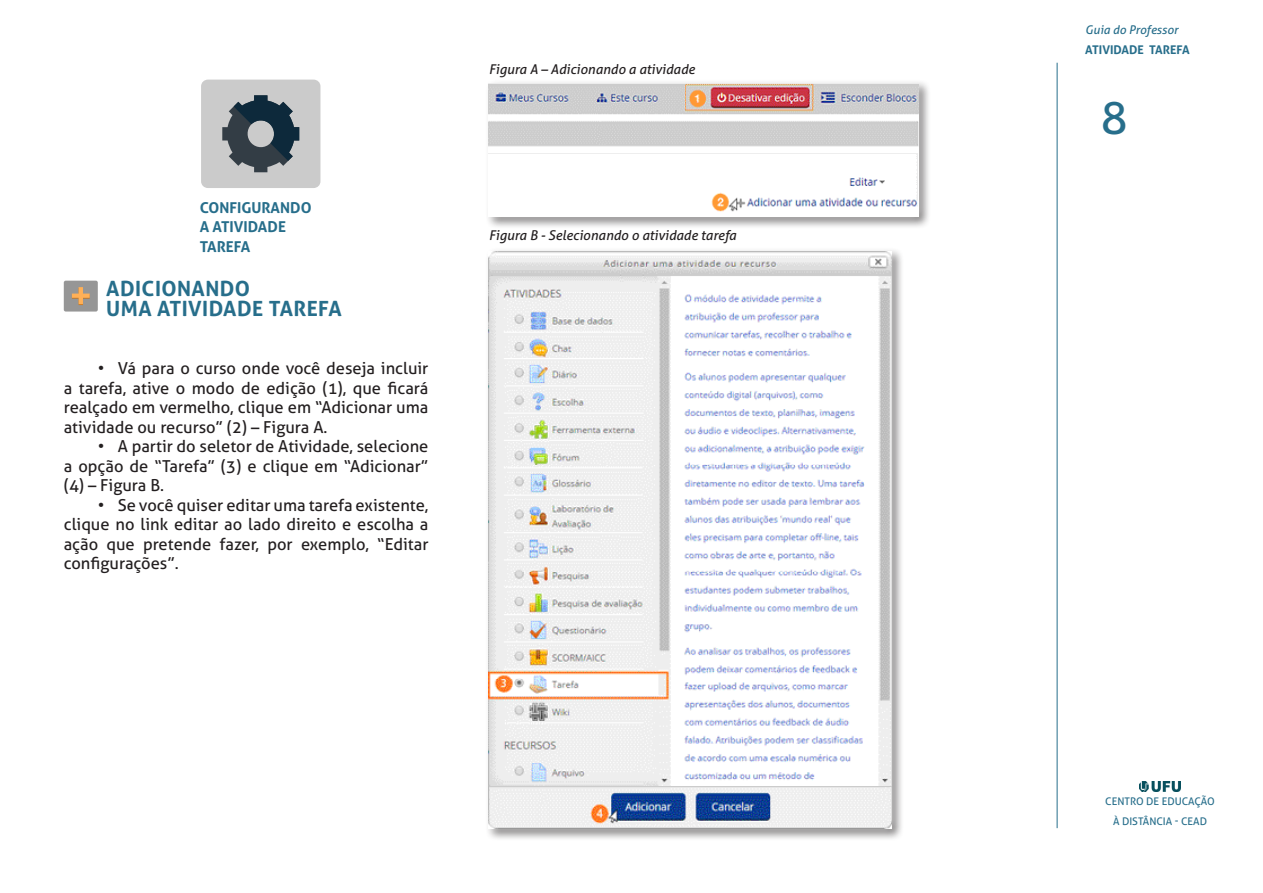
<style>
.page{position:relative;width:1263px;height:893px;background:#fff}
.page>*{position:absolute;margin:0;border:0;box-sizing:border-box;transform-origin:0 0}
.Numeração_de_página{font:45px "Aller";color:#276e8b}
.Capítulo{font:700 21px "Aller";letter-spacing:.02em;color:#276e8b}
.Texto{font:16.5px/19.5px "Aller";color:#231f20;text-align:justify}
.Capítulo_2{font:700 15px "Aller";color:#276e8b}
.Descrição_de_imagem{font:italic 13.5px "Aller";color:#231f20}
.t1{font:italic 12px "Aller";color:#276e8b}
.t2{font:700 12px "Aller";color:#276e8b}
.t3{font:10.5px/19.5px "Aller";color:#276e8b;text-align:center}
</style>
<div class="page">
<hr style="left:1057px;top:63px;width:1px;height:765px;background:#276e8b">
<img style="left:1139px;top:781px;width:42px;height:10px">
<svg style="left:201px;top:80px;width:119px;height:108px;background:#9ba0a4"></svg>
<svg style="left:64px;top:281px;width:34px;height:31px"></svg>
<div style="left:485px;top:79px;width:446px;height:150px;background:#f8f8f8"></div>
<div style="left:479px;top:73px;width:449px;height:153px;background:#fff;opacity:.75"></div>
<img style="left:489px;top:83px;width:430px;height:133px">
<div style="left:479px;top:241px;width:422px;height:596px;background:#fff;opacity:.75"></div>
<img style="left:489px;top:251px;width:403px;height:577px">
<p class="Capítulo_2" style="left:200px;top:198px;width:113px">CONFIGURANDO</p>
<p class="Capítulo_2" style="left:200px;top:218px;width:88px">A ATIVIDADE</p>
<p class="Capítulo_2" style="left:200px;top:237px;width:52px">TAREFA</p>
<p class="Capítulo" style="left:106px;top:276px;width:145px">ADICIONANDO</p>
<p class="Capítulo" style="left:106px;top:295px;width:237px">UMA ATIVIDADE TAREFA</p>
<p class="Texto" style="left:64px;top:358px;width:366px;text-indent:34px">• Vá para o curso onde você deseja incluir a tarefa, ative o modo de edição (1), que ficará realçado em vermelho, clique em “Adicionar uma atividade ou recurso” (2) – Figura A.</p>
<p class="Texto" style="left:64px;top:436px;width:366px;text-indent:34px">• A partir do seletor de Atividade, selecione a opção de “Tarefa” (3) e clique em “Adicionar” (4) – Figura B.</p>
<p class="Texto" style="left:64px;top:495px;width:366px;text-indent:34px">• Se você quiser editar uma tarefa existente, clique no link editar ao lado direito e escolha a ação que pretende fazer, por exemplo, “Editar configurações”.</p>
<p class="Descrição_de_imagem" style="left:489px;top:61px;width:208px">Figura A – Adicionando a atividade</p>
<p class="Descrição_de_imagem" style="left:489px;top:227px;width:249px">Figura B - Selecionando o atividade tarefa</p>
<p class="t1" style="left:1085px;top:23px;width:94px">Guia do Professor</p>
<p class="t2" style="left:1085px;top:42px;width:106px">ATIVIDADE TAREFA</p>
<p class="Numeração_de_página" style="left:1101px;top:91px;width:28px">8</p>
<p class="t3" style="left:1105px;top:791px;width:111px">CENTRO DE EDUCAÇÃO<br>À DISTÂNCIA - CEAD</p>
</div>
